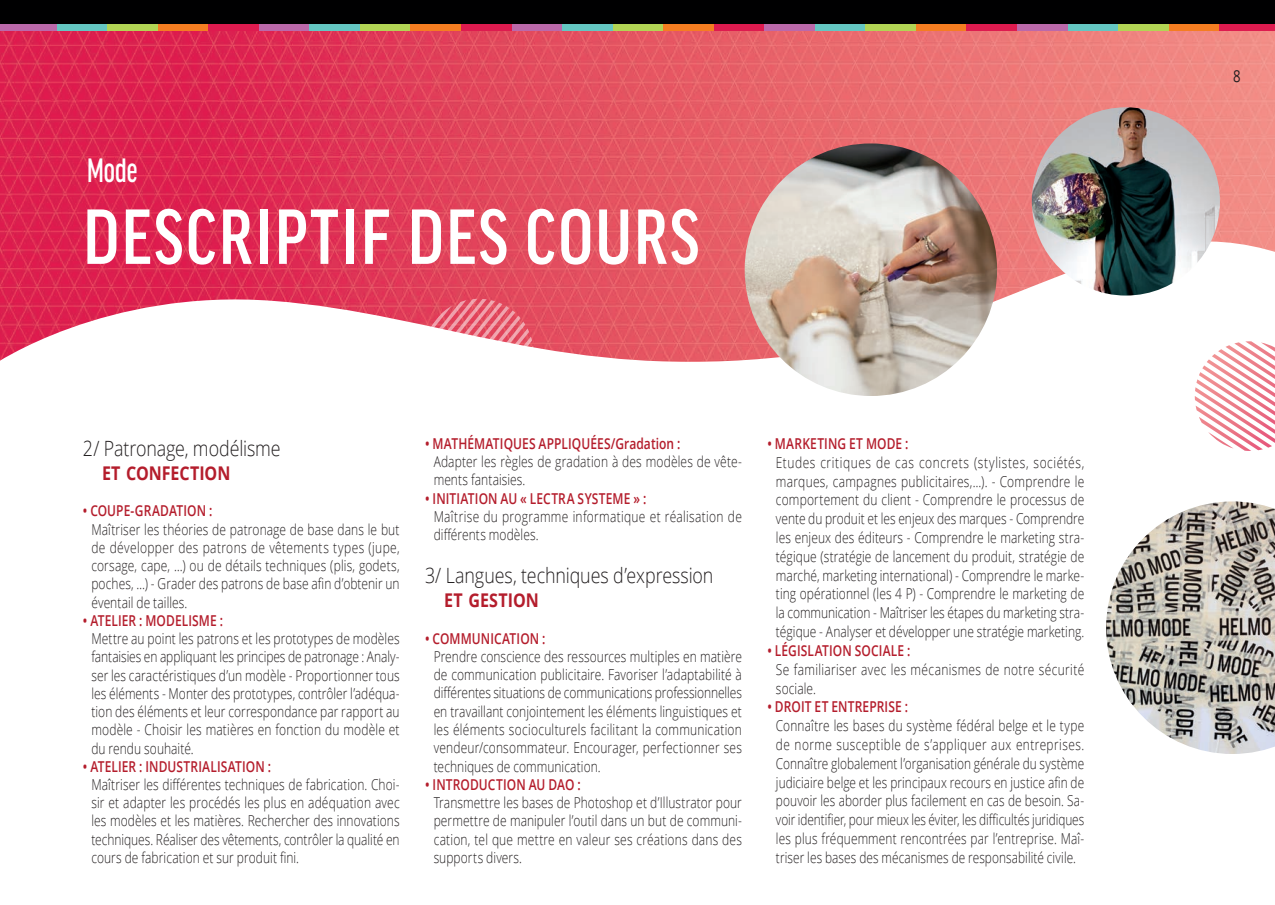
<style>
.page{position:relative;width:1275px;height:905px;background:#fff}
.page>*{position:absolute;margin:0;border:0;box-sizing:border-box;transform-origin:0 0}
.t1{font:500 condensed 83.1px "Good Headline Pro";letter-spacing:.03em;color:#fff;scale:.96 1}
.t2{font:500 condensed 36px "Good Headline Pro";color:#fff;scale:.8 1}
.t3{font:300 21px "Open Sans";letter-spacing:-.005em;color:#231f20;scale:.85 1}
.t4{font:700 18.9px "Open Sans";color:#b41d2c;scale:.85 1}
.t5{font:16.5px "Open Sans";color:#231f20;scale:.8 1}
.t6{font:300 15px/18.3px "Open Sans";letter-spacing:.01em;color:#231f20;text-align:justify;scale:.8 1}
.t7{font:300 15px/18.8px "Open Sans";letter-spacing:.01em;color:#231f20;text-align:justify;scale:.79 1}
.t8{font:600 15px "Open Sans";letter-spacing:.005em;color:#b41d2c;scale:.8 1}
</style>
<div class="page">
<img style="left:0;top:31px;width:1275px;height:336px">
<svg style="left:417px;top:292px;width:123px;height:75px"></svg>
<img style="left:745px;top:143px;width:252px;height:253px;border-radius:126px">
<img style="left:1106px;top:501px;width:169px;height:253px">
<img style="left:1032px;top:107px;width:188px;height:188px;border-radius:94px">
<svg style="left:1187px;top:333px;width:88px;height:118px"></svg>
<div style="left:0;top:0;width:1275px;height:24px;background:#000001"></div>
<div style="left:0;top:24px;width:57px;height:7px;background:#bb69aa"></div>
<div style="left:57px;top:24px;width:50px;height:7px;background:#64c6c2"></div>
<div style="left:107px;top:24px;width:51px;height:7px;background:#b2d454"></div>
<div style="left:158px;top:24px;width:51px;height:7px;background:#f47d21"></div>
<div style="left:209px;top:24px;width:50px;height:7px;background:#de1b4f"></div>
<div style="left:259px;top:24px;width:51px;height:7px;background:#bb69aa"></div>
<div style="left:310px;top:24px;width:50px;height:7px;background:#64c6c2"></div>
<div style="left:360px;top:24px;width:51px;height:7px;background:#b2d454"></div>
<div style="left:411px;top:24px;width:50px;height:7px;background:#f47d21"></div>
<div style="left:461px;top:24px;width:51px;height:7px;background:#de1b4f"></div>
<div style="left:512px;top:24px;width:50px;height:7px;background:#bb69aa"></div>
<div style="left:562px;top:24px;width:51px;height:7px;background:#64c6c2"></div>
<div style="left:613px;top:24px;width:50px;height:7px;background:#b2d454"></div>
<div style="left:663px;top:24px;width:51px;height:7px;background:#f47d21"></div>
<div style="left:714px;top:24px;width:50px;height:7px;background:#de1b4f"></div>
<div style="left:764px;top:24px;width:51px;height:7px;background:#bb69aa"></div>
<div style="left:1017px;top:24px;width:51px;height:7px;background:#bb69aa"></div>
<div style="left:815px;top:24px;width:51px;height:7px;background:#64c6c2"></div>
<div style="left:1068px;top:24px;width:50px;height:7px;background:#64c6c2"></div>
<div style="left:866px;top:24px;width:50px;height:7px;background:#b2d454"></div>
<div style="left:1118px;top:24px;width:51px;height:7px;background:#b2d454"></div>
<div style="left:916px;top:24px;width:51px;height:7px;background:#f47d21"></div>
<div style="left:1169px;top:24px;width:50px;height:7px;background:#f47d21"></div>
<div style="left:967px;top:24px;width:50px;height:7px;background:#de1b4f"></div>
<div style="left:1219px;top:24px;width:56px;height:7px;background:#de1b4f"></div>
<h2 class="t2" style="left:87px;top:153px;width:64px">Mode</h2>
<h1 class="t1" style="left:83px;top:198px;width:643px">DESCRIPTIF DES COURS</h1>
<h3 class="t3" style="left:83px;top:433px;width:234px">2/ Patronage, modélisme</h3>
<p class="t4" style="left:102px;top:460px;width:153px">ET CONFECTION</p>
<p class="t8" style="left:83px;top:500px;width:163px">• COUPE-GRADATION :</p>
<p class="t6" style="left:91px;top:519px;width:387px">Maîtriser les théories de patronage de base dans le but de développer des patrons de vêtements types (jupe, corsage, cape, …) ou de détails techniques (plis, godets, poches, …) - Grader des patrons de base afin d’obtenir un éventail de tailles.</p>
<p class="t8" style="left:83px;top:610px;width:177px">• ATELIER : MODELISME :</p>
<p class="t6" style="left:91px;top:629px;width:387px">Mettre au point les patrons et les prototypes de modèles fantaisies en appliquant les principes de patronage : Analy&shy;ser les caractéristiques d’un modèle - Proportionner tous les éléments - Monter des prototypes, contrôler l’adéqua&shy;tion des éléments et leur correspondance par rapport au modèle - Choisir les matières en fonction du modèle et du rendu souhaité.</p>
<p class="t8" style="left:83px;top:756px;width:237px">• ATELIER : INDUSTRIALISATION :</p>
<p class="t6" style="left:91px;top:775px;width:387px">Maîtriser les différentes techniques de fabrication. Choi&shy;sir et adapter les procédés les plus en adéquation avec les modèles et les matières. Rechercher des innovations techniques. Réaliser des vêtements, contrôler la qualité en cours de fabrication et sur produit fini.</p>
<p class="t8" style="left:425px;top:433px;width:321px">• MATHÉMATIQUES APPLIQUÉES/Gradation :</p>
<p class="t6" style="left:434px;top:452px;width:387px">Adapter les règles de gradation à des modèles de vête&shy;ments fantaisies.</p>
<p class="t8" style="left:425px;top:488px;width:278px">• INITIATION AU « LECTRA SYSTEME » :</p>
<p class="t6" style="left:434px;top:507px;width:387px">Maîtrise du programme informatique et réalisation de différents modèles.</p>
<h3 class="t3" style="left:425px;top:560px;width:341px">3/ Langues, techniques d’expression</h3>
<p class="t4" style="left:444px;top:587px;width:113px">ET GESTION</p>
<p class="t8" style="left:425px;top:628px;width:152px">• COMMUNICATION :</p>
<p class="t6" style="left:434px;top:647px;width:387px">Prendre conscience des ressources multiples en matière de communication publicitaire. Favoriser l’adaptabilité à différentes situations de communications professionnelles en travaillant conjointement les éléments linguistiques et les éléments socioculturels facilitant la communication vendeur/consommateur. Encourager, perfectionner ses techniques de communication.</p>
<p class="t8" style="left:425px;top:774px;width:196px">• INTRODUCTION AU DAO :</p>
<p class="t6" style="left:434px;top:793px;width:387px">Transmettre les bases de Photoshop et d’Illustrator pour permettre de manipuler l’outil dans un but de communi&shy;cation, tel que mettre en valeur ses créations dans des supports divers.</p>
<p class="t8" style="left:767px;top:433px;width:178px">• MARKETING ET MODE :</p>
<p class="t6" style="left:776px;top:452px;width:387px;line-height:18.8px">Etudes critiques de cas concrets (stylistes, sociétés, marques, campagnes publicitaires,…). - Comprendre le comportement du client - Comprendre le processus de vente du produit et les enjeux des marques - Comprendre les enjeux des éditeurs - Comprendre le marketing stra&shy;tégique (stratégie de lancement du produit, stratégie de marché, marketing international) - Comprendre le marke&shy;ting opérationnel (les 4 P) - Comprendre le marketing de la communication - Maîtriser les étapes du marketing stra&shy;tégique - Analyser et développer une stratégie marketing.</p>
<p class="t8" style="left:767px;top:640px;width:180px">• LÉGISLATION SOCIALE :</p>
<p class="t6" style="left:776px;top:659px;width:387px;line-height:18.8px">Se familiariser avec les mécanismes de notre sécurité sociale.</p>
<p class="t8" style="left:767px;top:696px;width:177px">• DROIT ET ENTREPRISE :</p>
<p class="t7" style="left:776px;top:716px;width:392px">Connaître les bases du système fédéral belge et le type de norme susceptible de s’appliquer aux entreprises.<br>Connaître globalement l’organisation générale du système judiciaire belge et les principaux recours en justice afin de pouvoir les aborder plus facilement en cas de besoin. Sa&shy;voir identifier, pour mieux les éviter, les difficultés juridiques les plus fréquemment rencontrées par l’entreprise. Maî&shy;triser les bases des mécanismes de responsabilité civile.</p>
<p class="t5" style="left:1233px;top:64px;width:11px">8</p>
</div>
